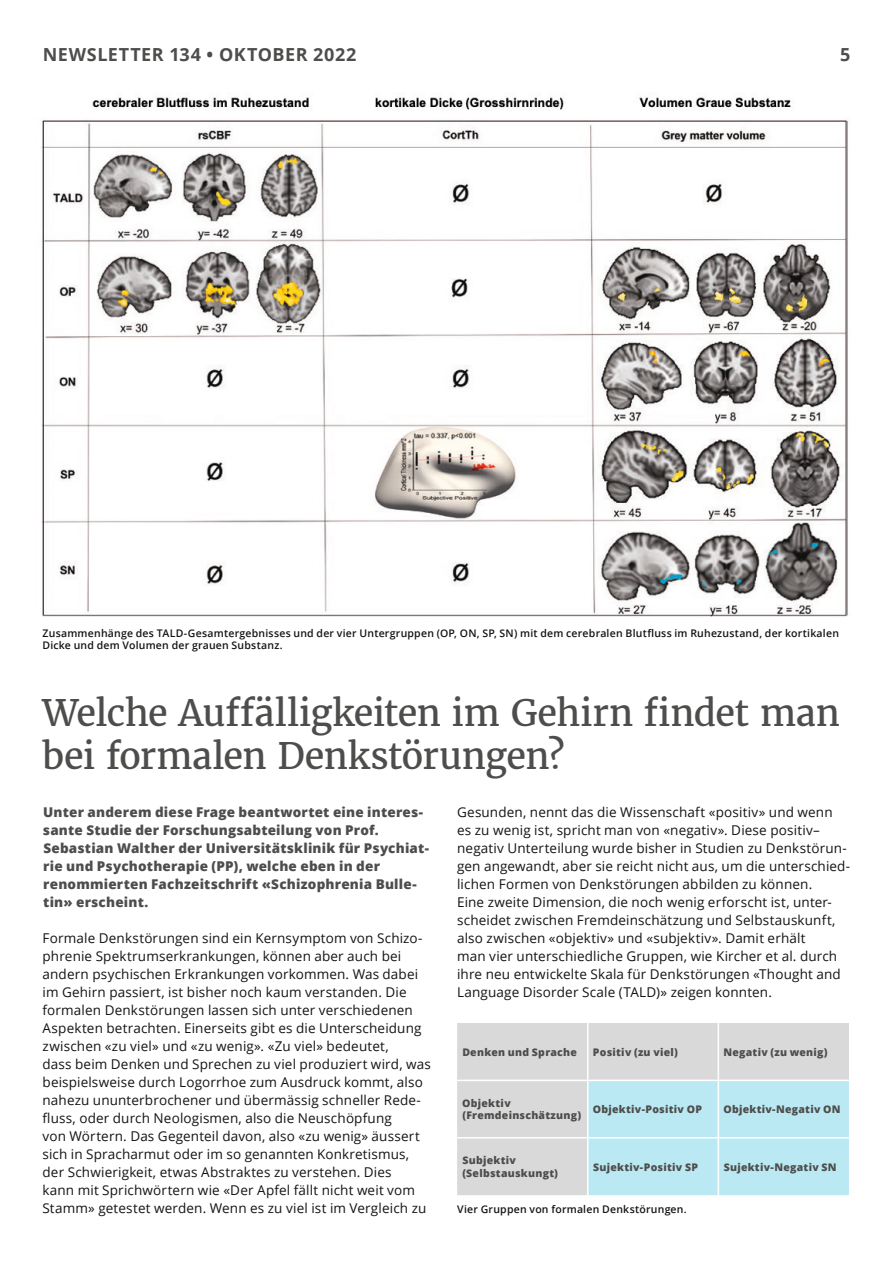
<style>
.page{position:relative;width:893px;height:1263px;background:#fff}
.page>*{position:absolute;margin:0;border:0;box-sizing:border-box;transform-origin:0 0}
.t1{font:36px/43.2px "Merriweather";letter-spacing:-.01em;color:#4d4d4c}
.t2{font:700 18px "Open Sans";letter-spacing:.03em;color:#4d4d4c}
.t3{font:13.5px/18px "Open Sans";letter-spacing:.01em;color:#131413}
.t4{font:800 13.5px/18px "Open Sans";letter-spacing:.015em;color:#4d4d4c}
.t5{font:600 10.5px/12.6px "Open Sans";letter-spacing:.02em;color:#131413}
.t6{font:800 10.5px/12.8px "Open Sans";letter-spacing:.025em;color:#4d4d4c}
</style>
<div class="page">
<img style="left:41px;top:97px;width:807px;height:520px">
<div style="left:457px;top:1023px;width:392px;height:172px;background:#d9d9d9"></div>
<div style="left:588px;top:1081px;width:261px;height:114px;background:#bbe9f3"></div>
<hr style="left:587px;top:1023px;width:1px;height:56px;background:#fff">
<hr style="left:718px;top:1023px;width:1px;height:56px;background:#fff">
<hr style="left:457px;top:1079px;width:131px;height:2px;background:#fff">
<hr style="left:588px;top:1079px;width:130px;height:2px;background:#fff">
<hr style="left:587px;top:1081px;width:1px;height:56px;background:#fff">
<hr style="left:718px;top:1079px;width:131px;height:2px;background:#fff">
<hr style="left:718px;top:1081px;width:1px;height:56px;background:#fff">
<hr style="left:457px;top:1137px;width:131px;height:1px;background:#fff">
<hr style="left:588px;top:1137px;width:130px;height:1px;background:#fff">
<hr style="left:587px;top:1138px;width:1px;height:57px;background:#fff">
<hr style="left:718px;top:1137px;width:131px;height:1px;background:#fff">
<hr style="left:718px;top:1138px;width:1px;height:57px;background:#fff">
<h2 class="t2" style="left:43px;top:41px;width:315px">NEWSLETTER 134 • OKTOBER 2022</h2>
<h2 class="t2" style="left:840px;top:41px;width:12px">5</h2>
<p class="t5" style="left:43px;top:626px;width:798px">Zusammenhänge des TALD-Gesamtergebnisses und der vier Untergruppen (OP, ON, SP, SN) mit dem cerebralen Blutfluss im Ruhezustand, der kortikalen<br>Dicke und dem Volumen der grauen Substanz.</p>
<h1 class="t1" style="left:43px;top:692px;width:799px">Welche Auffälligkeiten im Gehirn findet man bei formalen Denkstörungen?</h1>
<p class="t4" style="left:43px;top:802px;width:388px">Unter anderem diese Frage beantwortet eine interes&shy;sante Studie der Forschungsabteilung von Prof.<br>Sebastian Walther der Universitätsklinik für Psychiat&shy;rie und Psychotherapie (PP), welche eben in der renommierten Fachzeitschrift «Schizophrenia Bulle&shy;tin» erscheint.</p>
<p class="t3" style="left:43px;top:928px;width:390px">Formale Denkstörungen sind ein Kernsymptom von Schizo&shy;phrenie Spektrumserkrankungen, können aber auch bei andern psychischen Erkrankungen vorkommen. Was dabei im Gehirn passiert, ist bisher noch kaum verstanden. Die formalen Denkstörungen lassen sich unter verschiedenen Aspekten betrachten. Einerseits gibt es die Unterscheidung zwischen «zu viel» und «zu wenig». «Zu viel» bedeutet,<br>dass beim Denken und Sprechen zu viel produziert wird, was beispielsweise durch Logorrhoe zum Ausdruck kommt, also nahezu ununterbrochener und übermässig schneller Rede&shy;fluss, oder durch Neologismen, also die Neuschöpfung<br>von Wörtern. Das Gegenteil davon, also «zu wenig» äussert sich in Spracharmut oder im so genannten Konkretismus, der Schwierigkeit, etwas Abstraktes zu verstehen. Dies<br>kann mit Sprichwörtern wie «Der Apfel fällt nicht weit vom Stamm» getestet werden. Wenn es zu viel ist im Vergleich zu</p>
<p class="t3" style="left:457px;top:802px;width:395px">Gesunden, nennt das die Wissenschaft «positiv» und wenn<br>es zu wenig ist, spricht man von «negativ». Diese positiv– negativ Unterteilung wurde bisher in Studien zu Denkstörun&shy;gen angewandt, aber sie reicht nicht aus, um die unterschied&shy;lichen Formen von Denkstörungen abbilden zu können.<br>Eine zweite Dimension, die noch wenig erforscht ist, unter&shy;scheidet zwischen Fremdeinschätzung und Selbstauskunft, also zwischen «objektiv» und «subjektiv». Damit erhält<br>man vier unterschiedliche Gruppen, wie Kircher et al. durch ihre neu entwickelte Skala für Denkstörungen «Thought and Language Disorder Scale (TALD)» zeigen konnten.</p>
<p class="t6" style="left:462px;top:1045px;width:116px">Denken und Sprache</p>
<p class="t6" style="left:593px;top:1045px;width:86px">Positiv (zu viel)</p>
<p class="t6" style="left:724px;top:1045px;width:105px">Negativ (zu wenig)</p>
<p class="t6" style="left:462px;top:1096px;width:120px">Objektiv (Fremdeinschätzung)</p>
<p class="t6" style="left:593px;top:1102px;width:111px">Objektiv-Positiv OP</p>
<p class="t6" style="left:723px;top:1102px;width:119px">Objektiv-Negativ ON</p>
<p class="t6" style="left:462px;top:1153px;width:97px">Subjektiv (Selbstauskungt)</p>
<p class="t6" style="left:593px;top:1160px;width:107px">Sujektiv-Positiv SP</p>
<p class="t6" style="left:724px;top:1160px;width:114px">Sujektiv-Negativ SN</p>
<p class="t5" style="left:457px;top:1202px;width:231px">Vier Gruppen von formalen Denkstörungen.</p>
</div>
